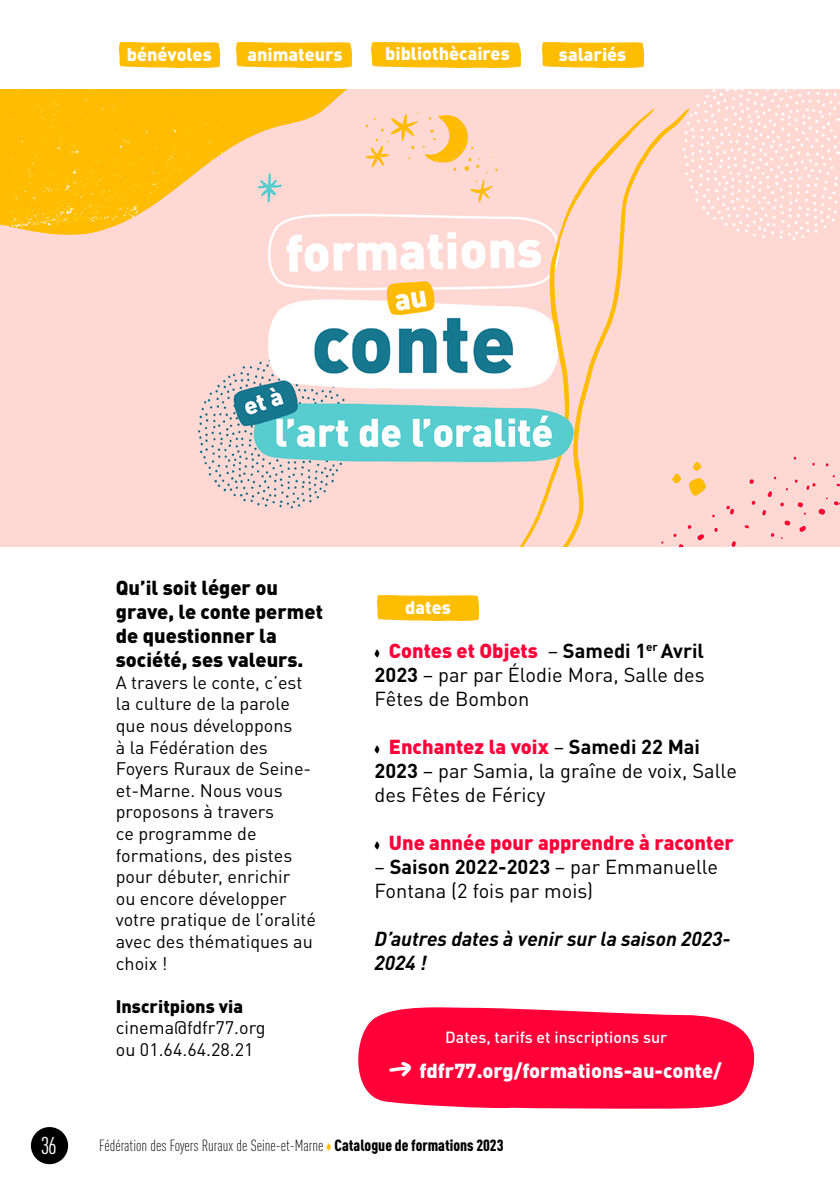
<style>
.page{position:relative;width:840px;height:1191px;background:#fff}
.page>*{position:absolute;margin:0;border:0;box-sizing:border-box;transform-origin:0 0}
.t1{font:condensed 24px "DIN Pro";color:#fff}
.t2{font:20px/24px "DIN Pro";color:#000}
.t3{font:900 20px/24px "DIN Pro";color:#000}
.t4{font:italic 700 20px/24px "DIN Pro";color:#000}
.t5{font:900 20px "DIN Pro";color:#fff}
.t6{font:900 20px "DIN Pro";color:#ff0038}
.t7{font:18px/21.6px "DIN Pro";color:#000}
.t8{font:900 18px "DIN Pro";color:#fff}
.t9{font:900 18px "DIN Pro";color:#000}
.t10{font:300 condensed 16px "DIN Pro";color:#000}
.t11{font:500 16px "DIN Pro";color:#fff}
.s1{font-weight:900;color:#ff0038}
.s2{font-weight:700}
.s3{font-family:"Peax Webdesignarrows";font-weight:400;font-size:26px}
.s4{font-weight:900}
</style>
<div class="page">
<div style="left:31px;top:1127px;width:37px;height:37px;background:#000;border-radius:50%"></div>
<img style="left:119px;top:42px;width:100px;height:25px">
<img style="left:236px;top:42px;width:115px;height:25px">
<img style="left:371px;top:42px;width:149px;height:25px">
<img style="left:542px;top:42px;width:100px;height:25px">
<img style="left:378px;top:595px;width:100px;height:25px">
<img style="left:0;top:90px;width:839px;height:457px">
<svg style="left:358px;top:1007px;width:397px;height:102px;background:#ff1a4c"></svg>
<p class="t8" style="left:127px;top:39px;width:86px">bénévoles</p>
<p class="t8" style="left:247px;top:39px;width:97px">animateurs</p>
<p class="t8" style="left:385px;top:38px;width:126px">bibliothècaires</p>
<p class="t8" style="left:558px;top:39px;width:69px">salariés</p>
<p class="t3" style="left:116px;top:573px;width:208px">Qu’il soit léger ou grave, le conte permet de questionner la société, ses valeurs.</p>
<p class="t7" style="left:116px;top:669px;width:202px">A travers le conte, c’est la culture de la parole que nous développons<br>à la Fédération des<br>Foyers Ruraux de Seine&shy;et-Marne. Nous vous proposons à travers<br>ce programme de formations, des pistes pour débuter, enrichir<br>ou encore développer votre pratique de l’oralité avec des thématiques au choix !</p>
<p class="t9" style="left:116px;top:990px;width:129px">Inscritpions via</p>
<p class="t7" style="left:116px;top:1015px;width:151px">cinema@fdfr77.org ou 01.64.64.28.21</p>
<p class="t8" style="left:405px;top:591px;width:47px">dates</p>
<p class="t2" style="left:374px;top:636px;width:331px;text-align:justify;text-indent:14px"><span class="s1">Contes et Objets</span> – <span class="s2">Samedi 1</span><sup>er</sup> <span class="s2">Avril 2023</span> – par par Élodie Mora, Salle des Fêtes de Bombon</p>
<p class="t2" style="left:374px;top:732px;width:363px;text-indent:14px"><span class="s1">Enchantez la voix</span> – <span class="s2">Samedi 22 Mai<br>2023</span> – par Samia, la graîne de voix, Salle des Fêtes de Féricy</p>
<p class="t6" style="left:388px;top:825px;width:346px">Une année pour apprendre à raconter</p>
<p class="t2" style="left:374px;top:852px;width:345px">– <span class="s2">Saison 2022-2023</span> – par Emmanuelle<br>Fontana (2 fois par mois)</p>
<p class="t4" style="left:374px;top:924px;width:357px">D’autres dates à venir sur la saison 2023-<br>2024 !</p>
<p class="t11" style="left:445px;top:1024px;width:223px">Dates, tarifs et inscriptions sur</p>
<p class="t5" style="left:390px;top:1053px;width:333px"><span class="s3">X</span> fdfr77.org/formations-au-conte/</p>
<h1 class="t1" style="left:41px;top:1128px;width:18px">36</h1>
<p class="t10" style="left:99px;top:1134px;width:405px">Fédération des Foyers Ruraux de Seine-et-Marne <span class="s4">Catalogue de formations 2023</span></p>
</div>
